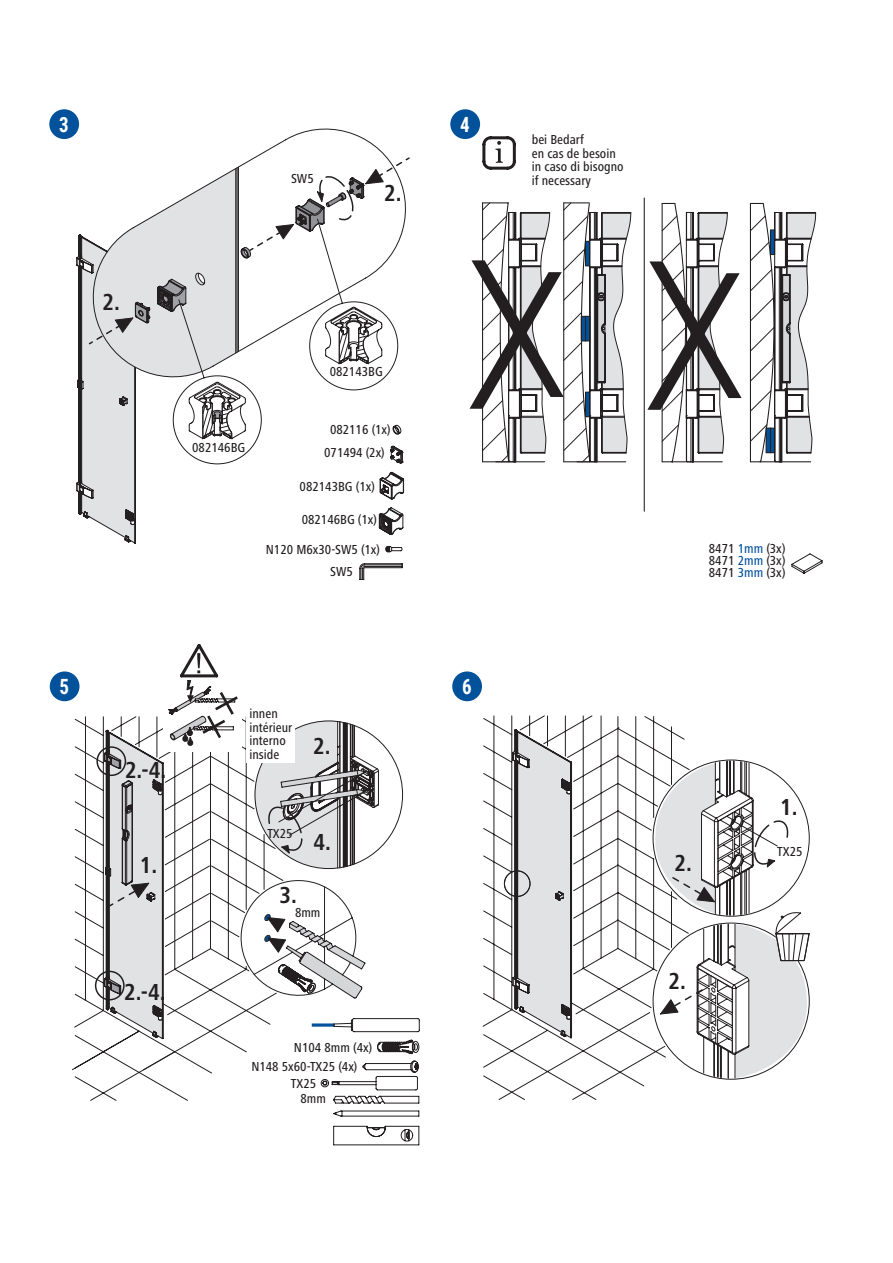
<style>
.page{position:relative;width:893px;height:1263px;background:#fff}
.page>*{position:absolute;margin:0;border:0;box-sizing:border-box;transform-origin:0 0}
.t1{font:700 condensed 24px "Frutiger Next LTW1 G";color:#231f20}
.t2{font:700 21px "Roboto Condensed";color:#fff;scale:.9 1}
.t3{font:500 condensed 13.5px/13.5px "Frutiger Next LTW1 G";color:#231f20}
.s1{color:#01529b}
</style>
<div class="page">
<svg style="left:791px;top:553px;width:31px;height:21px"></svg>
<hr style="left:644px;top:198px;width:1px;height:313px;background:#231f20">
<svg style="left:631px;top:212px;width:14px;height:250px"></svg>
<svg style="left:482px;top:136px;width:34px;height:34px"></svg>
<svg style="left:469px;top:202px;width:162px;height:261px"></svg>
<svg style="left:647px;top:202px;width:169px;height:261px"></svg>
<svg style="left:359px;top:563px;width:44px;height:17px"></svg>
<svg style="left:77px;top:156px;width:333px;height:388px"></svg>
<svg style="left:173px;top:219px;width:225px;height:245px"></svg>
<hr style="left:235px;top:169px;width:1px;height:184px;background:#231f20">
<hr style="left:237px;top:168px;width:1px;height:184px;background:#231f20">
<hr style="left:238px;top:167px;width:1px;height:184px;background:#231f20">
<svg style="left:333px;top:1125px;width:86px;height:20px"></svg>
<svg style="left:72px;top:716px;width:35px;height:385px"></svg>
<svg style="left:107px;top:1054px;width:312px;height:63px"></svg>
<svg style="left:321px;top:1079px;width:18px;height:8px"></svg>
<div style="left:249px;top:1057px;width:28px;height:16px;background:#fff"></div>
<svg style="left:483px;top:716px;width:189px;height:384px"></svg>
<svg style="left:517px;top:731px;width:168px;height:314px"></svg>
<svg style="left:519px;top:988px;width:133px;height:90px"></svg>
<svg style="left:512px;top:729px;width:59px;height:309px"></svg>
<svg style="left:515px;top:749px;width:231px;height:239px"></svg>
<svg style="left:652px;top:761px;width:158px;height:317px"></svg>
<div style="left:504px;top:871px;width:26px;height:26px;border:1px solid #231f20;border-radius:50%"></div>
<div style="left:504px;top:870px;width:26px;height:27px;border:1px solid #231f20;border-radius:50%"></div>
<svg style="left:94px;top:644px;width:325px;height:410px"></svg>
<div style="left:49px;top:109px;width:30px;height:30px;background:#01529b;border-radius:50%"></div>
<div style="left:450px;top:109px;width:30px;height:30px;background:#01529b;border-radius:50%"></div>
<div style="left:50px;top:671px;width:30px;height:30px;background:#01529b;border-radius:50%"></div>
<div style="left:452px;top:671px;width:30px;height:30px;background:#01529b;border-radius:50%"></div>
<h2 class="t2" style="left:59px;top:110px;width:12px">3</h2>
<h2 class="t2" style="left:460px;top:110px;width:12px">4</h2>
<h1 class="t1" style="left:102px;top:289px;width:19px">2.</h1>
<p class="t3" style="left:291px;top:172px;width:24px">SW5</p>
<h1 class="t1" style="left:384px;top:180px;width:19px">2.</h1>
<p class="t3" style="left:192px;top:440px;width:55px">082146BG</p>
<p class="t3" style="left:330px;top:365px;width:55px">082143BG</p>
<p class="t3" style="left:330px;top:422px;width:62px">082116 (1x)</p>
<p class="t3" style="left:324px;top:446px;width:62px">071494 (2x)</p>
<p class="t3" style="left:300px;top:480px;width:77px">082143BG (1x)</p>
<p class="t3" style="left:302px;top:513px;width:77px">082146BG (1x)</p>
<p class="t3" style="left:532px;top:133px;width:93px">bei Bedarf<br>en cas de besoin in caso di bisogno if necessary</p>
<p class="t3" style="left:709px;top:542px;width:78px;line-height:12px">8471 <span class="s1">1mm</span> (3x)<br>8471 <span class="s1">2mm</span> (3x)</p>
<p class="t3" style="left:266px;top:543px;width:116px">N120 M6x30-SW5 (1x)</p>
<p class="t3" style="left:330px;top:565px;width:24px">SW5</p>
<p class="t3" style="left:709px;top:565px;width:78px">8471 <span class="s1">3mm</span> (3x)</p>
<h2 class="t2" style="left:60px;top:672px;width:12px">5</h2>
<h2 class="t2" style="left:462px;top:672px;width:12px">6</h2>
<h1 class="t1" style="left:125px;top:756px;width:43px">2.-4.</h1>
<h1 class="t1" style="left:140px;top:851px;width:19px">1.</h1>
<h1 class="t1" style="left:124px;top:978px;width:43px">2.-4.</h1>
<p class="t3" style="left:249px;top:707px;width:44px">innen intérieur interno inside</p>
<h1 class="t1" style="left:313px;top:732px;width:19px">2.</h1>
<p class="t3" style="left:267px;top:826px;width:27px">TX25</p>
<h1 class="t1" style="left:279px;top:881px;width:19px">3.</h1>
<h1 class="t1" style="left:314px;top:828px;width:19px">4.</h1>
<p class="t3" style="left:295px;top:906px;width:27px">8mm</p>
<p class="t3" style="left:294px;top:1040px;width:80px">N104 8mm (4x)</p>
<p class="t3" style="left:251px;top:1059px;width:108px">N148 5x60-TX25 (4x)</p>
<p class="t3" style="left:291px;top:1077px;width:27px">TX25</p>
<p class="t3" style="left:300px;top:1092px;width:27px">8mm</p>
<h1 class="t1" style="left:674px;top:849px;width:19px">2.</h1>
<h1 class="t1" style="left:669px;top:967px;width:19px">2.</h1>
<h1 class="t1" style="left:780px;top:793px;width:19px">1.</h1>
<p class="t3" style="left:777px;top:845px;width:27px">TX25</p>
</div>
